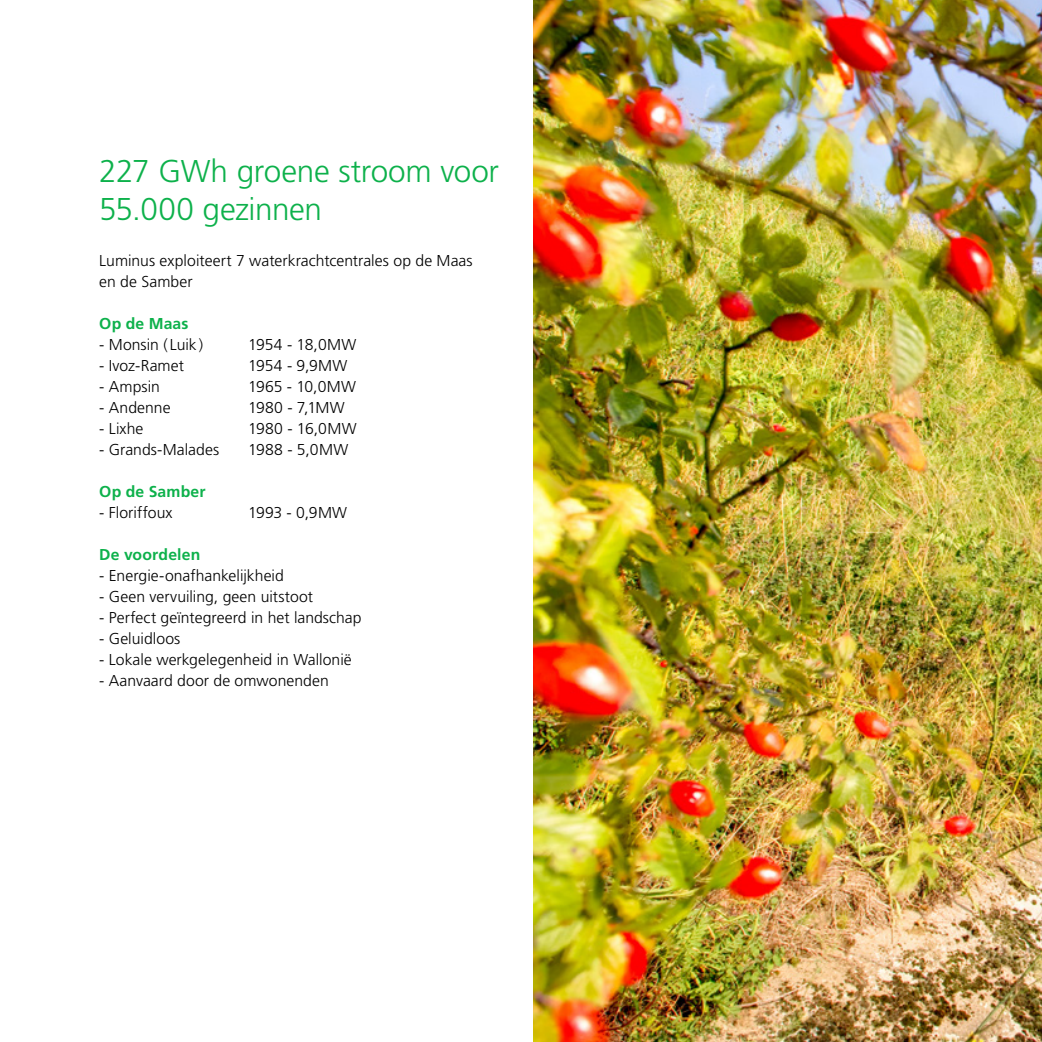
<style>
.page{position:relative;width:1042px;height:1042px;background:#fff}
.page>*{position:absolute;margin:0;border:0;box-sizing:border-box;transform-origin:0 0}
.t1{font:300 31.5px/37.8px "Frutiger LT Std";letter-spacing:-.01em;color:#0db14b}
.t2{font:300 15.75px/21px "Frutiger LT Std";letter-spacing:.005em;color:#000}
.t3{font:700 15.75px "Frutiger LT Std";letter-spacing:.01em;color:#0db14b}
</style>
<div class="page">
<img style="left:533px;top:0;width:509px;height:1042px">
<h1 class="t1" style="left:99px;top:153px;width:401px">227 GWh groene stroom voor<br>55.000 gezinnen</h1>
<p class="t2" style="left:99px;top:250px;width:375px">Luminus exploiteert 7 waterkrachtcentrales op de Maas en de Samber</p>
<p class="t3" style="left:99px;top:314px;width:91px">Op de Maas</p>
<p class="t2" style="left:99px;top:334px;width:105px">- Monsin ( Luik)</p>
<p class="t2" style="left:248px;top:334px;width:110px">1954 - 18,0MW</p>
<p class="t2" style="left:99px;top:355px;width:86px">- Ivoz-Ramet</p>
<p class="t2" style="left:248px;top:355px;width:101px">1954 - 9,9MW</p>
<p class="t2" style="left:99px;top:376px;width:62px">- Ampsin</p>
<p class="t2" style="left:248px;top:376px;width:109px">1965 - 10,0MW</p>
<p class="t2" style="left:99px;top:397px;width:73px">- Andenne</p>
<p class="t2" style="left:248px;top:397px;width:98px">1980 - 7,1MW</p>
<p class="t2" style="left:99px;top:418px;width:46px">- Lixhe</p>
<p class="t2" style="left:248px;top:418px;width:110px">1980 - 16,0MW</p>
<p class="t2" style="left:99px;top:439px;width:122px">- Grands-Malades</p>
<p class="t2" style="left:248px;top:439px;width:102px">1988 - 5,0MW</p>
<p class="t3" style="left:99px;top:482px;width:108px">Op de Samber</p>
<p class="t2" style="left:99px;top:502px;width:75px">- Floriffoux</p>
<p class="t2" style="left:248px;top:502px;width:101px">1993 - 0,9MW</p>
<p class="t3" style="left:99px;top:545px;width:103px">De voordelen</p>
<p class="t2" style="left:99px;top:565px;width:186px">- Energie-onafhankelijkheid</p>
<p class="t2" style="left:99px;top:586px;width:215px">- Geen vervuiling, geen uitstoot</p>
<p class="t2" style="left:99px;top:607px;width:264px">- Perfect geïntegreerd in het landschap</p>
<p class="t2" style="left:99px;top:628px;width:83px">- Geluidloos</p>
<p class="t2" style="left:99px;top:649px;width:254px">- Lokale werkgelegenheid in Wallonië</p>
<p class="t2" style="left:99px;top:670px;width:231px">- Aanvaard door de omwonenden</p>
</div>
